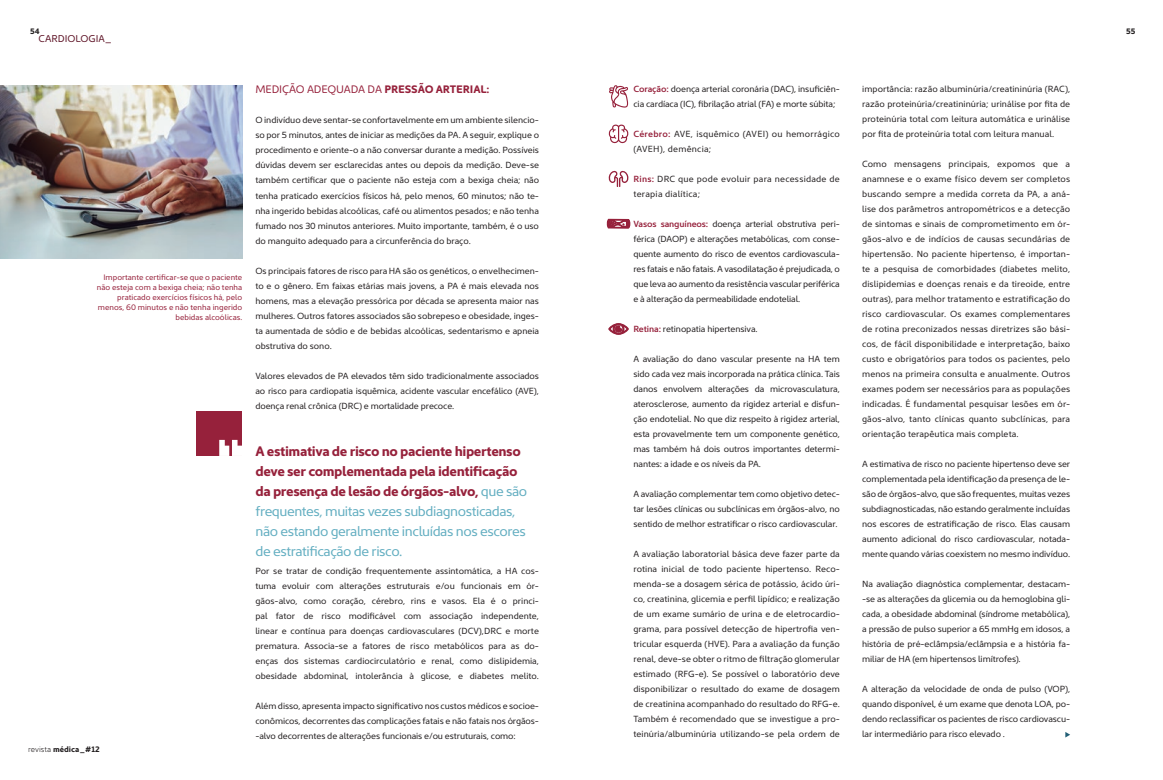
<style>
.page{position:relative;width:1163px;height:780px;background:#fff}
.page>*{position:absolute;margin:0;border:0;box-sizing:border-box;transform-origin:0 0}
.t1{font:14px/20px "Kyrial Sans Pro";letter-spacing:-.03em;color:#63aec1}
.t2{font:11px "Kyrial Sans Pro";letter-spacing:-.01em;color:#96213b}
.t3{font:10px "Kyrial Sans Pro";color:#5c1124}
.t4{font:9px/15px "Kyrial Sans Pro";letter-spacing:-.01em;color:#231f20;text-align:justify}
.t5{font:9px/15px "Kyrial Sans Pro";letter-spacing:.025em;color:#231f20}
.t6{font:8px/10px "Kyrial Sans Pro";color:#96213b;text-align:right}
.t7{font:700 8px "Kyrial Sans Pro";color:#231f20}
.s1{font-weight:700}
.s2{font-weight:300}
.s3{font-weight:700;color:#96213b}
.s4{font-weight:600;color:#96213b}
</style>
<div class="page">
<div style="left:196px;top:411px;width:46px;height:45px;background:#96213b"></div>
<svg style="left:219px;top:440px;width:23px;height:16px"></svg>
<img style="left:0;top:85px;width:242px;height:174px">
<svg style="left:1065px;top:732px;width:4px;height:5px"></svg>
<svg style="left:609px;top:85px;width:19px;height:23px"></svg>
<svg style="left:608px;top:170px;width:20px;height:17px"></svg>
<svg style="left:607px;top:219px;width:23px;height:9px"></svg>
<svg style="left:608px;top:124px;width:20px;height:19px"></svg>
<svg style="left:608px;top:323px;width:20px;height:11px"></svg>
<p class="t7" style="left:30px;top:26px;width:11px">54</p>
<p class="t3" style="left:39px;top:32px;width:75px">CARDIOLOGIA_</p>
<p class="t6" style="left:97px;top:272px;width:147px">Importante certificar-se que o paciente não esteja com a bexiga cheia; não tenha praticado exercícios físicos há, pelo menos, 60 minutos e não tenha ingerido bebidas alcoólicas.</p>
<p class="t2" style="left:255px;top:82px;width:236px">MEDIÇÃO ADEQUADA DA <span class="s1">PRESSÃO ARTERIAL:</span></p>
<p class="t4" style="left:255px;top:112px;width:285px">O indivíduo deve sentar-se confortavelmente em um ambiente silencio&shy;so por 5 minutos, antes de iniciar as medições da PA. A seguir, explique o procedimento e oriente-o a não conversar durante a medição. Possíveis dúvidas devem ser esclarecidas antes ou depois da medição. Deve-se também certificar que o paciente não esteja com a bexiga cheia; não tenha praticado exercícios físicos há, pelo menos, 60 minutos; não te&shy;nha ingerido bebidas alcoólicas, café ou alimentos pesados; e não tenha fumado nos 30 minutos anteriores. Muito importante, também, é o uso do manguito adequado para a circunferência do braço.</p>
<p class="t4" style="left:255px;top:262px;width:285px">Os principais fatores de risco para HA são os genéticos, o envelhecimen&shy;to e o gênero. Em faixas etárias mais jovens, a PA é mais elevada nos homens, mas a elevação pressórica por década se apresenta maior nas mulheres. Outros fatores associados são sobrepeso e obesidade, inges&shy;ta aumentada de sódio e de bebidas alcoólicas, sedentarismo e apneia obstrutiva do sono.</p>
<p class="t4" style="left:255px;top:367px;width:285px">Valores elevados de PA elevados têm sido tradicionalmente associados ao risco para cardiopatia isquêmica, acidente vascular encefálico (AVE), doença renal crônica (DRC) e mortalidade precoce.</p>
<p class="t7" style="left:28px;top:743px;width:73px"><span class="s2">revista</span> médica_#12</p>
<p class="t1" style="left:255px;top:440px;width:273px"><span class="s3">A estimativa de risco no paciente hipertenso deve ser complementada pela identificação da presença de lesão de órgãos-alvo,</span> que são frequentes, muitas vezes subdiagnosticadas, não estando geralmente incluídas nos escores de estratificação de risco.</p>
<p class="t4" style="left:255px;top:562px;width:285px">Por se tratar de condição frequentemente assintomática, a HA cos&shy;tuma evoluir com alterações estruturais e/ou funcionais em ór&shy;gãos-alvo, como coração, cérebro, rins e vasos. Ela é o princi&shy;pal fator de risco modificável com associação independente, linear e contínua para doenças cardiovasculares (DCV),DRC e morte prematura. Associa-se a fatores de risco metabólicos para as do&shy;enças dos sistemas cardiocirculatório e renal, como dislipidemia, obesidade abdominal, intolerância à glicose, e diabetes melito.</p>
<p class="t4" style="left:255px;top:697px;width:285px">Além disso, apresenta impacto significativo nos custos médicos e socioe&shy;conômicos, decorrentes das complicações fatais e não fatais nos órgãos--alvo decorrentes de alterações funcionais e/ou estruturais, como:</p>
<p class="t4" style="left:633px;top:81px;width:208px"><span class="s4">Coração:</span> doença arterial coronária (DAC), insuficiên&shy;cia cardíaca (IC), fibrilação atrial (FA) e morte súbita;</p>
<p class="t5" style="left:633px;top:126px;width:208px"><span class="s4">Cérebro:</span> AVE, isquêmico (AVEI) ou hemorrágico (AVEH), demência;</p>
<p class="t5" style="left:633px;top:171px;width:208px"><span class="s4">Rins:</span> DRC que pode evoluir para necessidade de terapia dialítica;</p>
<p class="t4" style="left:633px;top:216px;width:208px"><span class="s4">Vasos sanguíneos:</span> doença arterial obstrutiva peri&shy;férica (DAOP) e alterações metabólicas, com conse&shy;quente aumento do risco de eventos cardiovascula&shy;res fatais e não fatais. A vasodilatação é prejudicada, o que leva ao aumento da resistência vascular periférica e à alteração da permeabilidade endotelial.</p>
<p class="t4" style="left:633px;top:321px;width:126px"><span class="s4">Retina:</span> retinopatia hipertensiva.</p>
<p class="t4" style="left:633px;top:351px;width:208px">A avaliação do dano vascular presente na HA tem sido cada vez mais incorporada na prática clínica. Tais danos envolvem alterações da microvasculatura, aterosclerose, aumento da rigidez arterial e disfun&shy;ção endotelial. No que diz respeito à rigidez arterial, esta provavelmente tem um componente genético, mas também há dois outros importantes determi&shy;nantes: a idade e os níveis da PA.</p>
<p class="t4" style="left:633px;top:486px;width:208px">A avaliação complementar tem como objetivo detec&shy;tar lesões clínicas ou subclínicas em órgãos-alvo, no sentido de melhor estratificar o risco cardiovascular.</p>
<p class="t4" style="left:633px;top:546px;width:208px">A avaliação laboratorial básica deve fazer parte da rotina inicial de todo paciente hipertenso. Reco&shy;menda-se a dosagem sérica de potássio, ácido úri&shy;co, creatinina, glicemia e perfil lipídico; e realização de um exame sumário de urina e de eletrocardio&shy;grama, para possível detecção de hipertrofia ven&shy;tricular esquerda (HVE). Para a avaliação da função renal, deve-se obter o ritmo de filtração glomerular estimado (RFG-e). Se possível o laboratório deve disponibilizar o resultado do exame de dosagem de creatinina acompanhado do resultado do RFG-e.<br>Também é recomendado que se investigue a pro&shy;teinúria/albuminúria utilizando-se pela ordem de</p>
<p class="t4" style="left:862px;top:81px;width:209px">importância: razão albuminúria/creatininúria (RAC), razão proteinúria/creatininúria; urinálise por fita de proteinúria total com leitura automática e urinálise por fita de proteinúria total com leitura manual.</p>
<p class="t4" style="left:862px;top:156px;width:209px">Como mensagens principais, expomos que a anamnese e o exame físico devem ser completos buscando sempre a medida correta da PA, a aná&shy;lise dos parâmetros antropométricos e a detecção de sintomas e sinais de comprometimento em ór&shy;gãos-alvo e de indícios de causas secundárias de hipertensão. No paciente hipertenso, é importan&shy;te a pesquisa de comorbidades (diabetes melito, dislipidemias e doenças renais e da tireoide, entre outras), para melhor tratamento e estratificação do risco cardiovascular. Os exames complementares de rotina preconizados nessas diretrizes são bási&shy;cos, de fácil disponibilidade e interpretação, baixo custo e obrigatórios para todos os pacientes, pelo menos na primeira consulta e anualmente. Outros exames podem ser necessários para as populações indicadas. É fundamental pesquisar lesões em ór&shy;gãos-alvo, tanto clínicas quanto subclínicas, para orientação terapêutica mais completa.</p>
<p class="t4" style="left:862px;top:456px;width:209px">A estimativa de risco no paciente hipertenso deve ser complementada pela identificação da presença de le&shy;são de órgãos-alvo, que são frequentes, muitas vezes subdiagnosticadas, não estando geralmente incluídas nos escores de estratificação de risco. Elas causam aumento adicional do risco cardiovascular, notada&shy;mente quando várias coexistem no mesmo indivíduo.</p>
<p class="t4" style="left:862px;top:576px;width:209px">Na avaliação diagnóstica complementar, destacam--se as alterações da glicemia ou da hemoglobina gli&shy;cada, a obesidade abdominal (síndrome metabólica), a pressão de pulso superior a 65 mmHg em idosos, a história de pré-eclâmpsia/eclâmpsia e a história fa&shy;miliar de HA (em hipertensos limítrofes).</p>
<p class="t4" style="left:862px;top:681px;width:209px">A alteração da velocidade de onda de pulso (VOP), quando disponível, é um exame que denota LOA, po&shy;dendo reclassificar os pacientes de risco cardiovascu&shy;lar intermediário para risco elevado .</p>
<p class="t7" style="left:1125px;top:26px;width:11px">55</p>
</div>
